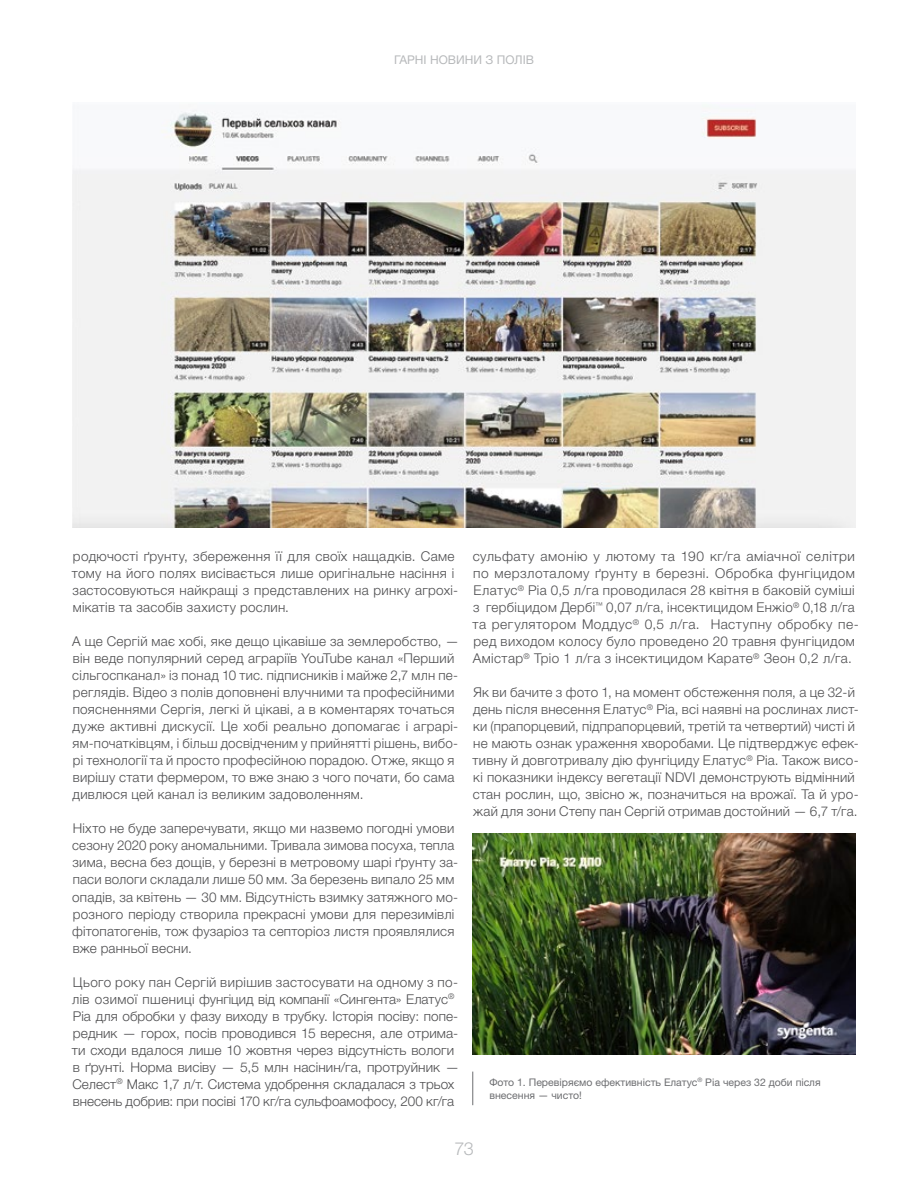
<style>
.page{position:relative;width:915px;height:1191px;background:#fff}
.page>*{position:absolute;margin:0;border:0;box-sizing:border-box;transform-origin:0 0}
.t1{font:300 18px "Helvetica Neue LTW1 G";color:#b7b9bb}
.t2{font:300 13.5px/17px "Helvetica Neue LTW1 G";letter-spacing:.02em;color:#4d4d4f}
.t3{font:12px "Helvetica Neue LTW1 G";color:#b7b9bb}
.t4{font:10.5px/12.6px "Helvetica Neue LTW1 G";color:#6d6e71}
</style>
<div class="page">
<img style="left:72px;top:105px;width:783px;height:422px">
<hr style="left:472px;top:1071px;width:1px;height:34px;background:#6d6e71">
<img style="left:472px;top:833px;width:383px;height:221px">
<p class="t3" style="left:394px;top:52px;width:141px">ГАРНІ НОВИНИ З ПОЛІВ</p>
<p class="t2" style="left:72px;top:548px;width:387px">родючості ґрунту, збереження її для своїх нащадків. Саме тому на його полях висівається лише оригінальне насіння і застосовуються найкращі з представлених на ринку агрохі&shy;мікатів та засобів захисту рослин.</p>
<p class="t2" style="left:72px;top:633px;width:388px">А ще Сергій має хобі, яке дещо цікавіше за землеробство, — він веде популярний серед аграріїв YouTube канал «Перший сільгоспканал» із понад 10 тис. підписників і майже 2,7 млн пе&shy;реглядів. Відео з полів доповнені влучними та професійними поясненнями Сергія, легкі й цікаві, а в коментарях точаться дуже активні дискусії. Це хобі реально допомагає і аграрі&shy;ям-початківцям, і більш досвідченим у прийнятті рішень, вибо&shy;рі технології та й просто професійною порадою. Отже, якщо я вирішу стати фермером, то вже знаю з чого почати, бо сама дивлюся цей канал із великим задоволенням.</p>
<p class="t2" style="left:72px;top:820px;width:387px">Ніхто не буде заперечувати, якщо ми назвемо погодні умови сезону 2020 року аномальними. Тривала зимова посуха, тепла зима, весна без дощів, у березні в метровому шарі ґрунту за&shy;паси вологи складали лише 50 мм. За березень випало 25 мм опадів, за квітень — 30 мм. Відсутність взимку затяжного мо&shy;розного періоду створила прекрасні умови для перезимівлі фітопатогенів, тож фузаріоз та септоріоз листя проявлялися вже ранньої весни.</p>
<p class="t2" style="left:72px;top:973px;width:388px">Цього року пан Сергій вирішив застосувати на одному з по&shy;лів озимої пшениці фунгіцид від компанії «Сингента» Елатус<sup>® </sup>Ріа для обробки у фазу виходу в трубку. Історія посіву: попе&shy;редник — горох, посів проводився 15 вересня, але отрима&shy;ти сходи вдалося лише 10 жовтня через відсутність вологи в ґрунті. Норма висіву — 5,5 млн насінин/га, протруйник — Селест<sup>®</sup> Макс 1,7 л/т. Система удобрення складалася з трьох внесень добрив: при посіві 170 кг/га сульфоамофосу, 200 кг/га</p>
<p class="t2" style="left:472px;top:548px;width:387px">сульфату амонію у лютому та 190 кг/га аміачної селітри по мерзлоталому ґрунту в березні. Обробка фунгіцидом Елатус<sup>®</sup> Ріа 0,5 л/га проводилася 28 квітня в баковій суміші з гербіцидом Дербі<sup>™</sup> 0,07 л/га, інсектицидом Енжіо<sup>®</sup> 0,18 л/га та регулятором Моддус<sup>®</sup> 0,5 л/га. Наступну обробку пе&shy;ред виходом колосу було проведено 20 травня фунгіцидом Амістар<sup>®</sup> Тріо 1 л/га з інсектицидом Карате<sup>®</sup> Зеон 0,2 л/га.</p>
<p class="t2" style="left:472px;top:684px;width:387px">Як ви бачите з фото 1, на момент обстеження поля, а це 32-й день після внесення Елатус<sup>®</sup> Ріа, всі наявні на рослинах лист&shy;ки (прапорцевий, підпрапорцевий, третій та четвертий) чисті й не мають ознак ураження хворобами. Це підтверджує ефек&shy;тивну й довготривалу дію фунгіциду Елатус<sup>®</sup> Ріа. Також висо&shy;кі показники індексу вегетації NDVI демонструють відмінний стан рослин, що, звісно ж, позначиться на врожаї. Та й уро&shy;жай для зони Степу пан Сергій отримав достойний — 6,7 т/га.</p>
<p class="t4" style="left:489px;top:1075px;width:332px">Фото 1. Перевіряємо ефективність Елатус<sup>®</sup> Ріа через 32 доби після внесення — чисто!</p>
<h1 class="t1" style="left:454px;top:1137px;width:21px">73</h1>
</div>
